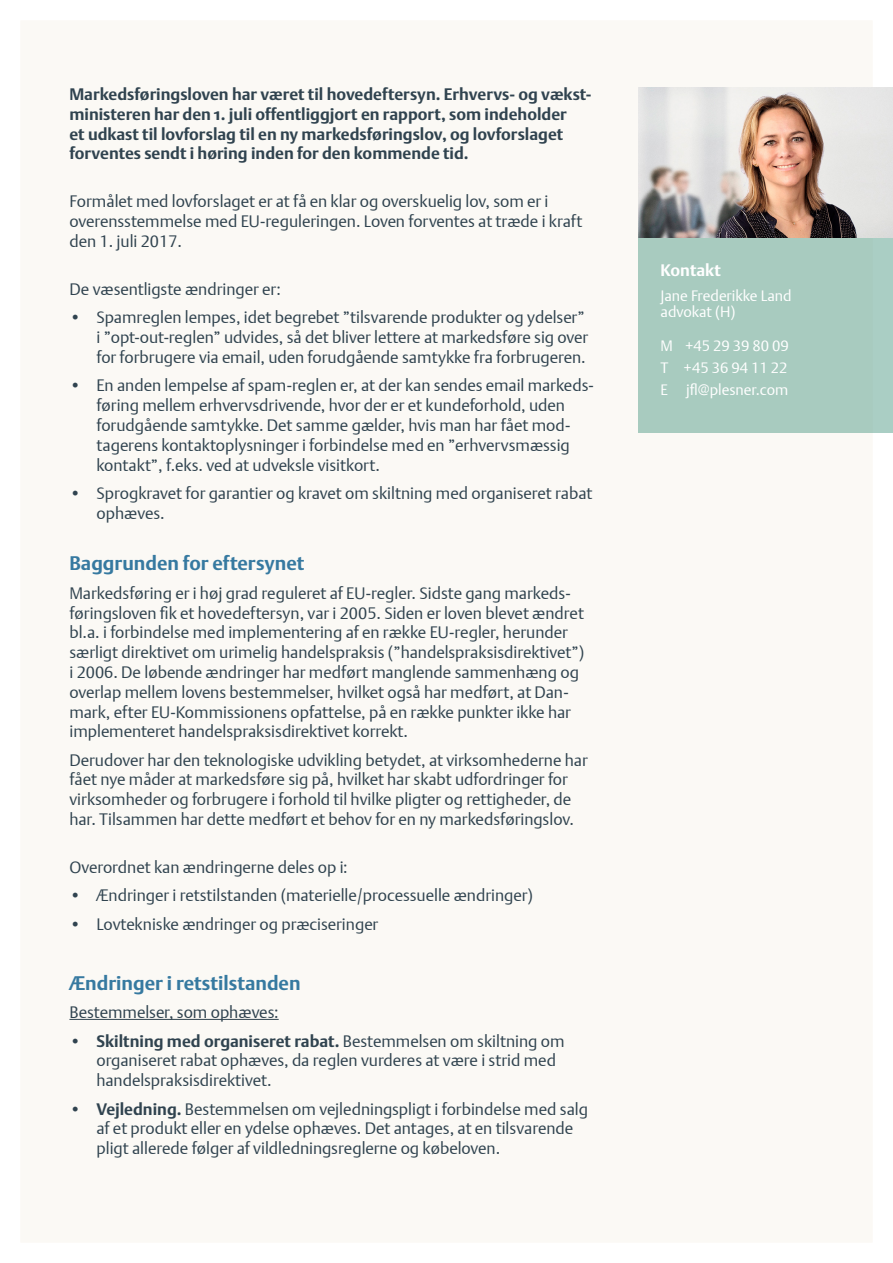
<style>
.page{position:relative;width:893px;height:1263px;background:#fff}
.page>*{position:absolute;margin:0;border:0;box-sizing:border-box;transform-origin:0 0}
.Brødtekst{font:700 19.5px "DTL Argo ST";color:#3679a0}
.Brødtekst-2{font:16.5px/19.8px "DTL Argo T Light";color:#30434f}
.Brødtekst-3{font:700 16.5px/19.8px "DTL Argo ST";color:#30434f}
.box{font:700 16.5px "DTL Argo ST";color:#fff}
.Brødtekst-4{font:15px/16.5px "DTL Argo T Light";color:#fff}
.s1{font-family:"DTL Argo ST";font-weight:700}
</style>
<div class="page">
<div style="left:13px;top:13px;width:867px;height:1237px;background:#fbf9f5"></div>
<hr style="left:69px;top:1019px;width:210px;height:1px;background:#30434f">
<div style="left:638px;top:214px;width:255px;height:219px;background:#a8cbbf"></div>
<img style="left:638px;top:87px;width:255px;height:150px">
<p class="Brødtekst-3" style="left:69px;top:84px;width:523px">Markedsføringsloven har været til hovedeftersyn. Erhvervs- og vækst&shy;ministeren har den 1. juli offentliggjort en rapport, som indeholder<br>et udkast til lovforslag til en ny markedsføringslov, og lovforslaget forventes sendt i høring inden for den kommende tid.</p>
<p class="Brødtekst-2" style="left:69px;top:192px;width:514px">Formålet med lovforslaget er at få en klar og overskuelig lov, som er i overensstemmelse med EU-reguleringen. Loven forventes at træde i kraft den 1. juli 2017.</p>
<p class="Brødtekst-2" style="left:69px;top:279px;width:213px">De væsentligste ændringer er:</p>
<p class="Brødtekst-2" style="left:96px;top:308px;width:493px;text-indent:-27px">• Spamreglen lempes, idet begrebet ”tilsvarende produkter og ydelser” i ”opt-out-reglen” udvides, så det bliver lettere at markedsføre sig over for forbrugere via email, uden forudgående samtykke fra forbrugeren.</p>
<p class="Brødtekst-2" style="left:96px;top:375px;width:499px;text-indent:-27px">• En anden lempelse af spam-reglen er, at der kan sendes email markeds&shy;føring mellem erhvervsdrivende, hvor der er et kundeforhold, uden forudgående samtykke. Det samme gælder, hvis man har fået mod&shy;tagerens kontaktoplysninger i forbindelse med en ”erhvervsmæssig kontakt”, f.eks. ved at udveksle visitkort.</p>
<p class="Brødtekst-2" style="left:96px;top:483px;width:497px;text-indent:-27px">• Sprogkravet for garantier og kravet om skiltning med organiseret rabat ophæves.</p>
<p class="Brødtekst" style="left:69px;top:552px;width:237px">Baggrunden for eftersynet</p>
<p class="Brødtekst-2" style="left:69px;top:583px;width:516px">Markedsføring er i høj grad reguleret af EU-regler. Sidste gang markeds&shy;føringsloven fik et hovedeftersyn, var i 2005. Siden er loven blevet ændret bl.a. i forbindelse med implementering af en række EU-regler, herunder særligt direktivet om urimelig handelspraksis (”handelspraksisdirektivet”) i 2006. De løbende ændringer har medført manglende sammenhæng og overlap mellem lovens bestemmelser, hvilket også har medført, at Dan&shy;mark, efter EU-Kommissionens opfattelse, på en række punkter ikke har implementeret handelspraksisdirektivet korrekt.</p>
<p class="Brødtekst-2" style="left:69px;top:750px;width:520px">Derudover har den teknologiske udvikling betydet, at virksomhederne har fået nye måder at markedsføre sig på, hvilket har skabt udfordringer for virksomheder og forbrugere i forhold til hvilke pligter og rettigheder, de har. Tilsammen har dette medført et behov for en ny markedsføringslov.</p>
<p class="Brødtekst-2" style="left:69px;top:857px;width:280px">Overordnet kan ændringerne deles op i:</p>
<p class="Brødtekst-2" style="left:69px;top:885px;width:465px">• Ændringer i retstilstanden (materielle/processuelle ændringer)</p>
<p class="Brødtekst-2" style="left:69px;top:914px;width:310px">• Lovtekniske ændringer og præciseringer</p>
<p class="Brødtekst" style="left:69px;top:971px;width:233px">Ændringer i retstilstanden</p>
<p class="Brødtekst-2" style="left:69px;top:1002px;width:211px">Bestemmelser, som ophæves:</p>
<p class="Brødtekst-2" style="left:96px;top:1031px;width:470px;text-indent:-27px"><span class="s1">• Skiltning med organiseret rabat.</span> Bestemmelsen om skiltning om organiseret rabat ophæves, da reglen vurderes at være i strid med handelspraksisdirektivet.</p>
<p class="Brødtekst-2" style="left:96px;top:1099px;width:493px;text-indent:-27px"><span class="s1">• Vejledning.</span> Bestemmelsen om vejledningspligt i forbindelse med salg af et produkt eller en ydelse ophæves. Det antages, at en tilsvarende pligt allerede følger af vildledningsreglerne og købeloven.</p>
<p class="box" style="left:661px;top:260px;width:62px">Kontakt</p>
<p class="Brødtekst-4" style="left:661px;top:287px;width:133px">Jane Frederikke Land advokat (H)</p>
<p class="Brødtekst-4" style="left:661px;top:337px;width:130px">M +45 29 39 80 09</p>
<p class="Brødtekst-4" style="left:661px;top:359px;width:128px">T +45 36 94 11 22</p>
<p class="Brødtekst-4" style="left:661px;top:381px;width:129px">E jfl@plesner.com</p>
</div>
